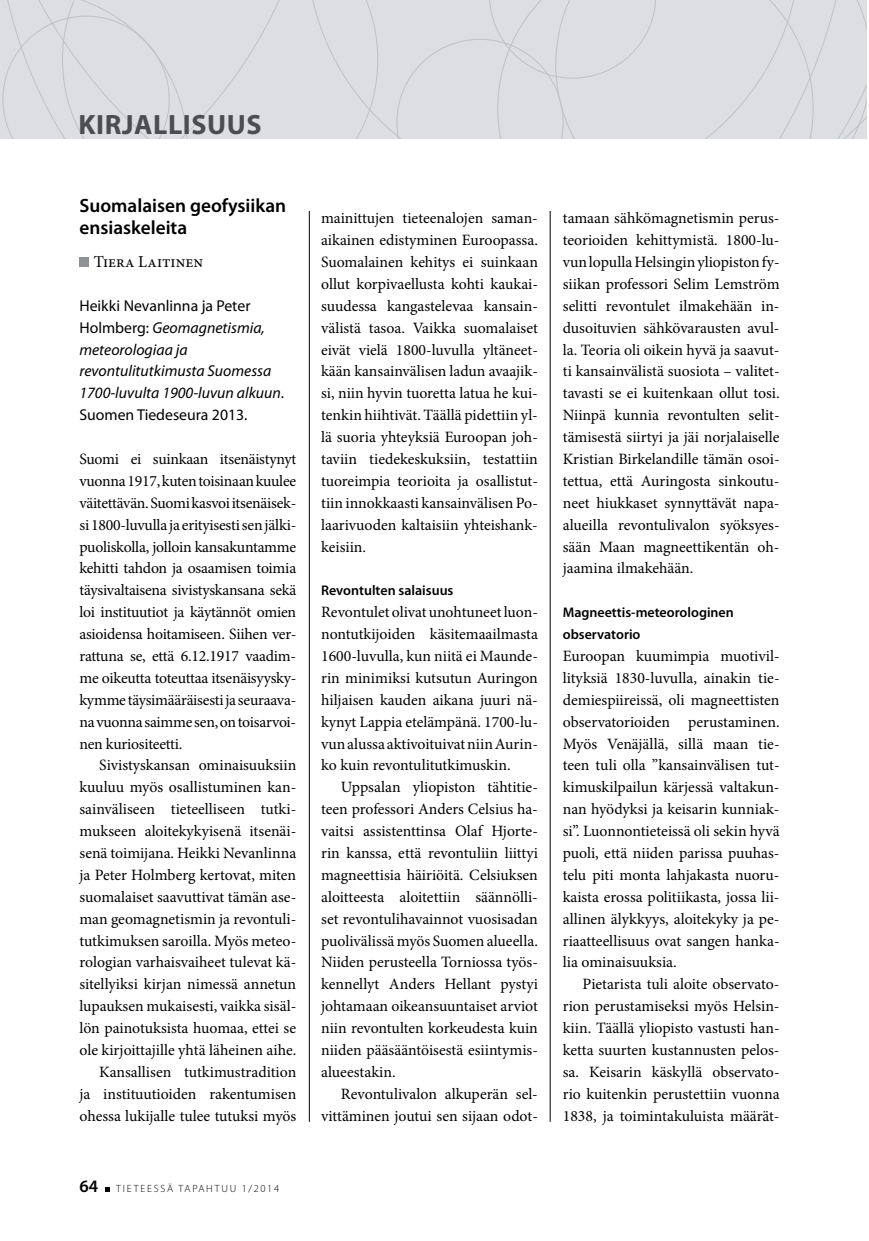
<style>
.page{position:relative;width:869px;height:1241px;background:#fff}
.page>*{position:absolute;margin:0;border:0;box-sizing:border-box;transform-origin:0 0}
.t1{font:700 28px "Myriad Pro";letter-spacing:.02em;color:#4b4d50}
.t2{font:600 19.25px/21.9px "Myriad Pro";color:#000}
.t3{font:600 17.5px "Myriad Pro";color:#000}
.t4{font:16.62px "Minion Pro";color:#000}
.t5{font:15.75px/21.9px "Minion Pro";color:#000;text-align:justify}
.t6{font:italic 15.75px/21.9px "Myriad Pro";color:#000}
.t7{font:600 14px/21.9px "Myriad Pro";color:#000}
.t8{font:300 10.5px "Myriad Pro";letter-spacing:.17em;color:#000}
.s1{font-style:normal}
</style>
<div class="page">
<svg style="left:105px;top:1187px;width:5px;height:4px"></svg>
<hr style="left:549px;top:211px;width:1px;height:910px;background:#000">
<hr style="left:309px;top:211px;width:1px;height:910px;background:#000">
<div style="left:378px;top:0;width:18px;height:139px;background:#dcdee1"></div>
<div style="left:813px;top:0;width:53px;height:139px;background:#dcdee1"></div>
<div style="left:656px;top:0;width:157px;height:139px;background:#dcdee1"></div>
<div style="left:396px;top:0;width:260px;height:139px;background:#dcdee1"></div>
<div style="left:0;top:0;width:62px;height:139px;background:#dcdee1"></div>
<div style="left:62px;top:0;width:316px;height:139px;background:#dcdee1"></div>
<div style="left:79px;top:257px;width:10px;height:10px;background:#8e9196"></div>
<h1 class="t1" style="left:78px;top:106px;width:185px">KIRJALLISUUS</h1>
<p class="t2" style="left:79px;top:194px;width:208px">Suomalaisen geofysiikan ensiaskeleita</p>
<p class="t4" style="left:94px;top:250px;width:111px">Tiera Laitinen</p>
<p class="t6" style="left:79px;top:294px;width:206px"><span class="s1">Heikki Nevanlinna ja Peter<br>Holmberg:</span> Geomagnetismia, meteorologiaa ja revontulitutkimusta Suomessa<br>1700-luvulta 1900-luvun alkuun<span class="s1">.<br>Suomen Tiedeseura 2013.</span></p>
<p class="t5" style="left:79px;top:448px;width:218px">Suomi ei suinkaan itsenäistynyt vuonna 1917, kuten toisinaan kuulee väitettävän. Suomi kasvoi itsenäisek&shy;si 1800-luvulla ja erityisesti sen jälki&shy;puoliskolla, jolloin kansakuntamme kehitti tahdon ja osaamisen toimia täysivaltaisena sivistyskansana sekä loi instituutiot ja käytännöt omien asioidensa hoitamiseen. Siihen ver&shy;rattuna se, että 6.12.1917 vaadim&shy;me oikeutta toteuttaa itsenäisyysky&shy;kymme täysimääräisesti ja seuraava&shy;na vuonna saimme sen, on toisarvoi&shy;nen kuriositeetti.</p>
<p class="t5" style="left:79px;top:754px;width:218px;text-align:right">Sivistyskansan ominaisuuksiin kuuluu myös osallistuminen kan&shy;sainväliseen tieteelliseen tutki&shy;mukseen aloitekykyisenä itsenäi&shy;senä toimijana. Heikki Nevanlinna ja Peter Holmberg kertovat, miten suomalaiset saavuttivat tämän ase&shy;man geomagnetismin ja revontuli&shy;tutkimuksen saroilla. Myös meteo&shy;rologian varhaisvaiheet tulevat kä&shy;sitellyiksi kirjan nimessä annetun lupauksen mukaisesti, vaikka sisäl&shy;lön painotuksista huomaa, ettei se ole kirjoittajille yhtä läheinen aihe.<br>Kansallisen tutkimustradition<br>ja instituutioiden rakentumisen ohessa lukijalle tulee tutuksi myös</p>
<p class="t3" style="left:79px;top:1174px;width:20px">64</p>
<p class="t8" style="left:116px;top:1181px;width:164px">TIETEESSÄ TAPAHTUU 1/2014</p>
<p class="t5" style="left:321px;top:207px;width:218px">mainittujen tieteenalojen saman&shy;aikainen edistyminen Euroopassa.<br>Suomalainen kehitys ei suinkaan ollut korpivaellusta kohti kaukai&shy;suudessa kangastelevaa kansain&shy;välistä tasoa. Vaikka suomalaiset eivät vielä 1800-luvulla yltäneet&shy;kään kansainvälisen ladun avaajik&shy;si, niin hyvin tuoretta latua he kui&shy;tenkin hiihtivät. Täällä pidettiin yl&shy;lä suoria yhteyksiä Euroopan joh&shy;taviin tiedekeskuksiin, testattiin tuoreimpia teorioita ja osallistut&shy;tiin innokkaasti kansainvälisen Po&shy;laarivuoden kaltaisiin yhteishank&shy;keisiin.</p>
<p class="t7" style="left:321px;top:579px;width:134px">Revontulten salaisuus</p>
<p class="t5" style="left:321px;top:601px;width:218px">Revontulet olivat unohtuneet luon&shy;nontutkijoiden käsitemaailmasta 1600-luvulla, kun niitä ei Maunde&shy;rin minimiksi kutsutun Auringon hiljaisen kauden aikana juuri nä&shy;kynyt Lappia etelämpänä. 1700-lu&shy;vun alussa aktivoituivat niin Aurin&shy;ko kuin revontulitutkimuskin.</p>
<p class="t5" style="left:321px;top:776px;width:218px;text-indent:20px">Uppsalan yliopiston tähtitie&shy;teen professori Anders Celsius ha&shy;vaitsi assistenttinsa Olaf Hjorte&shy;rin kanssa, että revontuliin liittyi magneettisia häiriöitä. Celsiuksen aloitteesta aloitettiin säännölli&shy;set revontulihavainnot vuosisadan puolivälissä myös Suomen alueella.<br>Niiden perusteella Torniossa työs&shy;kennellyt Anders Hellant pystyi johtamaan oikeansuuntaiset arviot niin revontulten korkeudesta kuin niiden pääsääntöisestä esiintymis&shy;alueestakin.</p>
<p class="t5" style="left:321px;top:1082px;width:218px;text-align:right">Revontulivalon alkuperän sel&shy;vittäminen joutui sen sijaan odot-</p>
<p class="t5" style="left:562px;top:207px;width:218px">tamaan sähkömagnetismin perus&shy;teorioiden kehittymistä. 1800-lu&shy;vun lopulla Helsingin yliopiston fy&shy;siikan professori Selim Lemström selitti revontulet ilmakehään in&shy;dusoituvien sähkövarausten avul&shy;la. Teoria oli oikein hyvä ja saavut&shy;ti kansainvälistä suosiota – valitet&shy;tavasti se ei kuitenkaan ollut tosi.<br>Niinpä kunnia revontulten selit&shy;tämisestä siirtyi ja jäi norjalaiselle Kristian Birkelandille tämän osoi&shy;tettua, että Auringosta sinkoutu&shy;neet hiukkaset synnyttävät napa&shy;alueilla revontulivalon syöksyes&shy;sään Maan magneettikentän oh&shy;jaamina ilmakehään.</p>
<p class="t7" style="left:562px;top:601px;width:172px">Magneettis-meteorologinen observatorio</p>
<p class="t5" style="left:562px;top:645px;width:218px">Euroopan kuumimpia muotivil&shy;lityksiä 1830-luvulla, ainakin tie&shy;demiespiireissä, oli magneettisten observatorioiden perustaminen.<br>Myös Venäjällä, sillä maan tie&shy;teen tuli olla ”kansainvälisen tut&shy;kimuskilpailun kärjessä valtakun&shy;nan hyödyksi ja keisarin kunniak&shy;si”. Luonnontieteissä oli sekin hyvä puoli, että niiden parissa puuhas&shy;telu piti monta lahjakasta nuoru&shy;kaista erossa politiikasta, jossa lii&shy;allinen älykkyys, aloitekyky ja pe&shy;riaatteellisuus ovat sangen hanka&shy;lia ominaisuuksia.</p>
<p class="t5" style="left:562px;top:973px;width:218px;text-indent:20px">Pietarista tuli aloite observato&shy;rion perustamiseksi myös Helsin&shy;kiin. Täällä yliopisto vastusti han&shy;ketta suurten kustannusten pelos&shy;sa. Keisarin käskyllä observato&shy;rio kuitenkin perustettiin vuonna 1838, ja toimintakuluista määrät-</p>
</div>
